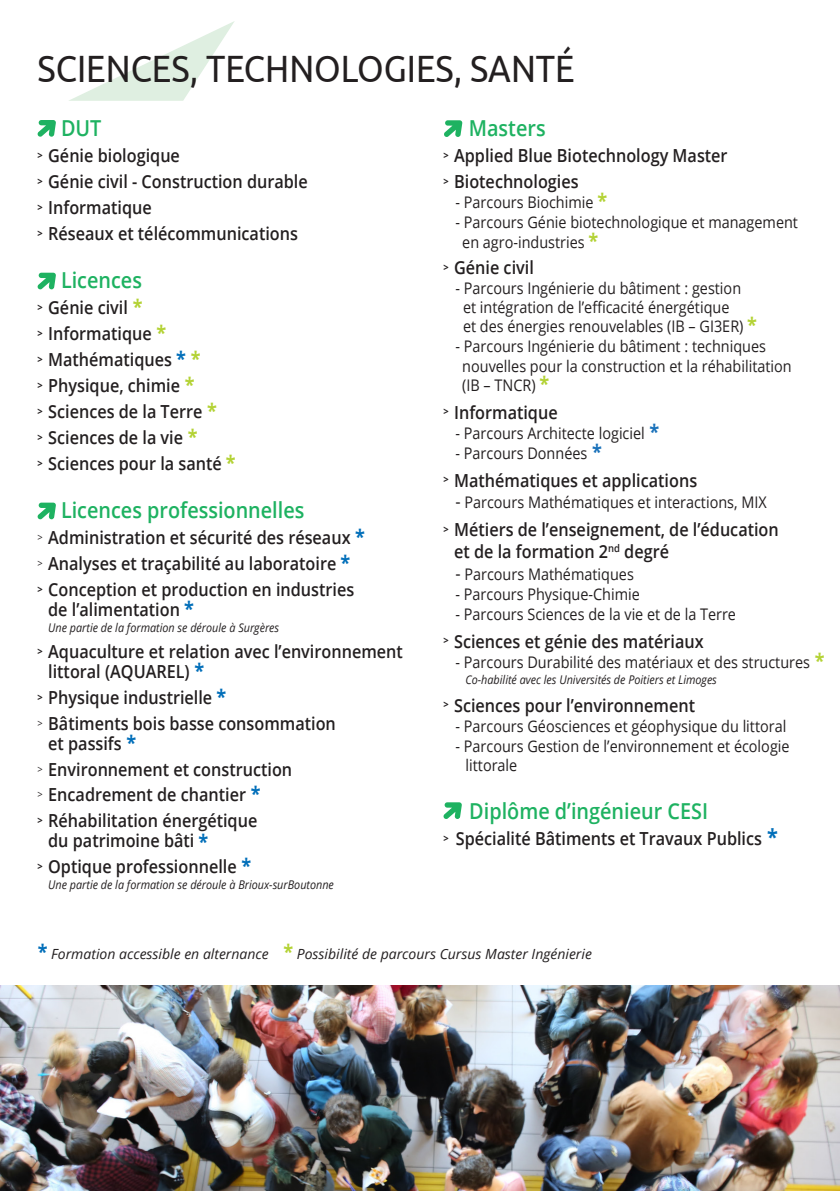
<style>
.page{position:relative;width:840px;height:1191px;background:#fff}
.page>*{position:absolute;margin:0;border:0;box-sizing:border-box;transform-origin:0 0}
.t1{font:38px "Ubuntu";color:#231f20;scale:.9 1}
.t2{font:600 22px "Open Sans";color:#1eb261;scale:.9 1}
.t3{font:600 18px/20px "Open Sans";color:#231f20;scale:.9 1}
.t4{font:16px/19.2px "Open Sans";color:#231f20;scale:.9 1}
.t5{font:italic 14px "Open Sans";color:#231f20}
.t6{font:italic 12px "Open Sans";color:#231f20;scale:.9 1}
.s1{font-weight:700;font-size:20px;color:#b3d234}
.s2{font-weight:700;font-size:20px;color:#006eb9}
.s3{font-weight:700;font-size:20px;color:#1971ba}
.s4{font-size:18px}
.s5{font-weight:700;font-size:22px;color:#006eb9}
.s6{font-weight:700;font-style:normal;font-size:20px;color:#006eb9}
.s7{font-weight:700;font-style:normal;font-size:20px;color:#b3d234}
</style>
<div class="page">
<img style="left:0;top:985px;width:839px;height:206px">
<svg style="left:69px;top:21px;width:166px;height:80px"></svg>
<svg style="left:37px;top:120px;width:19px;height:17px"></svg>
<svg style="left:37px;top:273px;width:19px;height:16px"></svg>
<svg style="left:37px;top:502px;width:19px;height:17px"></svg>
<svg style="left:443px;top:802px;width:18px;height:17px"></svg>
<svg style="left:444px;top:120px;width:18px;height:17px"></svg>
<p class="t1" style="left:38px;top:45px;width:598px">SCIENCES, TECHNOLOGIES, SANTÉ</p>
<p class="t2" style="left:61px;top:113px;width:46px">DUT</p>
<p class="t3" style="left:38px;top:145px;width:160px"><sup>&gt;</sup> Génie biologique</p>
<p class="t3" style="left:38px;top:171px;width:301px"><sup>&gt;</sup> Génie civil - Construction durable</p>
<p class="t3" style="left:38px;top:197px;width:128px"><sup>&gt;</sup> Informatique</p>
<p class="t3" style="left:38px;top:223px;width:291px"><sup>&gt;</sup> Réseaux et télécommunications</p>
<p class="t2" style="left:61px;top:265px;width:91px">Licences</p>
<p class="t3" style="left:38px;top:297px;width:118px"><sup>&gt;</sup> Génie civil <span class="s1">*</span></p>
<p class="t3" style="left:38px;top:323px;width:144px"><sup>&gt;</sup> Informatique <span class="s1">*</span></p>
<p class="t3" style="left:38px;top:349px;width:182px"><sup>&gt;</sup> Mathématiques <span class="s2">*</span> <span class="s1">*</span></p>
<p class="t3" style="left:38px;top:375px;width:176px"><sup>&gt;</sup> Physique, chimie <span class="s1">*</span></p>
<p class="t3" style="left:38px;top:401px;width:201px"><sup>&gt;</sup> Sciences de la Terre <span class="s1">*</span></p>
<p class="t3" style="left:38px;top:427px;width:179px"><sup>&gt;</sup> Sciences de la vie <span class="s1">*</span></p>
<p class="t3" style="left:38px;top:453px;width:221px"><sup>&gt;</sup> Sciences pour la santé <span class="s1">*</span></p>
<p class="t2" style="left:61px;top:495px;width:272px">Licences professionnelles</p>
<p class="t3" style="left:38px;top:527px;width:365px"><sup>&gt;</sup> Administration et sécurité des réseaux <span class="s2">*</span></p>
<p class="t3" style="left:38px;top:553px;width:349px"><sup>&gt;</sup> Analyses et traçabilité au laboratoire <span class="s2">*</span></p>
<p class="t3" style="left:48px;top:579px;width:341px;text-indent:-11px"><sup>&gt;</sup> Conception et production en industries de l’alimentation <span class="s2">*</span></p>
<p class="t6" style="left:48px;top:620px;width:258px">Une partie de la formation se déroule à Surgères</p>
<p class="t3" style="left:48px;top:641px;width:395px;text-indent:-11px"><sup>&gt;</sup> Aquaculture et relation avec l’environnement littoral (AQUAREL) <span class="s2">*</span></p>
<p class="t3" style="left:38px;top:687px;width:211px"><sup>&gt;</sup> Physique industrielle <span class="s2">*</span></p>
<p class="t3" style="left:48px;top:713px;width:321px;text-indent:-11px"><sup>&gt;</sup> Bâtiments bois basse consommation et passifs <span class="s2">*</span></p>
<p class="t3" style="left:38px;top:759px;width:284px"><sup>&gt;</sup> Environnement et construction</p>
<p class="t3" style="left:38px;top:784px;width:249px"><sup>&gt;</sup> Encadrement de chantier <span class="s2">*</span></p>
<p class="t3" style="left:48px;top:810px;width:234px;text-indent:-11px"><sup>&gt;</sup> Réhabilitation énergétique du patrimoine bâti <span class="s2">*</span></p>
<p class="t3" style="left:38px;top:856px;width:239px"><sup>&gt;</sup> Optique professionnelle <span class="s2">*</span></p>
<p class="t6" style="left:48px;top:876px;width:319px">Une partie de la formation se déroule à Brioux-surBoutonne</p>
<p class="t2" style="left:468px;top:113px;width:87px">Masters</p>
<p class="t3" style="left:443px;top:145px;width:317px"><sup>&gt;</sup> Applied Blue Biotechnology Master</p>
<p class="t3" style="left:443px;top:171px;width:152px"><sup>&gt;</sup> Biotechnologies</p>
<p class="t4" style="left:455px;top:192px;width:170px">- Parcours Biochimie <span class="s1">*</span></p>
<p class="t4" style="left:462px;top:212px;width:374px;line-height:20px;text-indent:-7px">- Parcours Génie biotechnologique et management en agro-industries <span class="s1">*</span></p>
<p class="t3" style="left:443px;top:257px;width:102px"><sup>&gt;</sup> Génie civil</p>
<p class="t4" style="left:463px;top:278px;width:328px;text-indent:-7px">- Parcours Ingénierie du bâtiment : gestion et intégration de l’efficacité énergétique<br>et des énergies renouvelables (IB – GI3ER) <span class="s1">*</span></p>
<p class="t4" style="left:462px;top:336px;width:367px;text-indent:-7px">- Parcours Ingénierie du bâtiment : techniques nouvelles pour la construction et la réhabilitation</p>
<p class="t4" style="left:462px;top:375px;width:98px">(IB – TNCR) <span class="s1">*</span></p>
<p class="t3" style="left:443px;top:402px;width:128px"><sup>&gt;</sup> Informatique</p>
<p class="t4" style="left:455px;top:423px;width:228px">- Parcours Architecte logiciel <span class="s3">*</span></p>
<p class="t4" style="left:455px;top:443px;width:164px">- Parcours Données <span class="s3">*</span></p>
<p class="t3" style="left:443px;top:470px;width:283px"><sup>&gt;</sup> Mathématiques et applications</p>
<p class="t4" style="left:455px;top:492px;width:347px"><span class="s4">-</span> Parcours Mathématiques et interactions, MIX</p>
<p class="t3" style="left:454px;top:519px;width:362px;line-height:21.6px;text-indent:-11px"><sup>&gt;</sup> Métiers de l’enseignement, de l’éducation et de la formation 2<sup>nd</sup> degré</p>
<p class="t4" style="left:455px;top:564px;width:199px"><span class="s4">-</span> Parcours Mathématiques</p>
<p class="t4" style="left:455px;top:584px;width:206px">- Parcours Physique-Chimie</p>
<p class="t4" style="left:455px;top:604px;width:313px">- Parcours Sciences de la vie et de la Terre</p>
<p class="t3" style="left:443px;top:631px;width:290px"><sup>&gt;</sup> Sciences et génie des matériaux</p>
<p class="t4" style="left:455px;top:652px;width:411px">- Parcours Durabilité des matériaux et des structures <span class="s1">*</span></p>
<p class="t6" style="left:465px;top:671px;width:281px">Co-habilité avec les Universités de Poitiers et Limoges</p>
<p class="t3" style="left:443px;top:695px;width:281px"><sup>&gt;</sup> Sciences pour l’environnement</p>
<p class="t4" style="left:455px;top:716px;width:369px">- Parcours Géosciences et géophysique du littoral</p>
<p class="t4" style="left:465px;top:736px;width:361px;text-indent:-10px">- Parcours Gestion de l’environnement et écologie littorale</p>
<p class="t2" style="left:469px;top:796px;width:266px">Diplôme d’ingénieur CESI</p>
<p class="t3" style="left:443px;top:828px;width:373px"><sup>&gt;</sup> Spécialité Bâtiments et Travaux Publics <span class="s5">*</span></p>
<p class="t5" style="left:38px;top:944px;width:555px"><span class="s6">*</span> Formation accessible en alternance <span class="s7">*</span> Possibilité de parcours Cursus Master Ingénierie</p>
</div>
